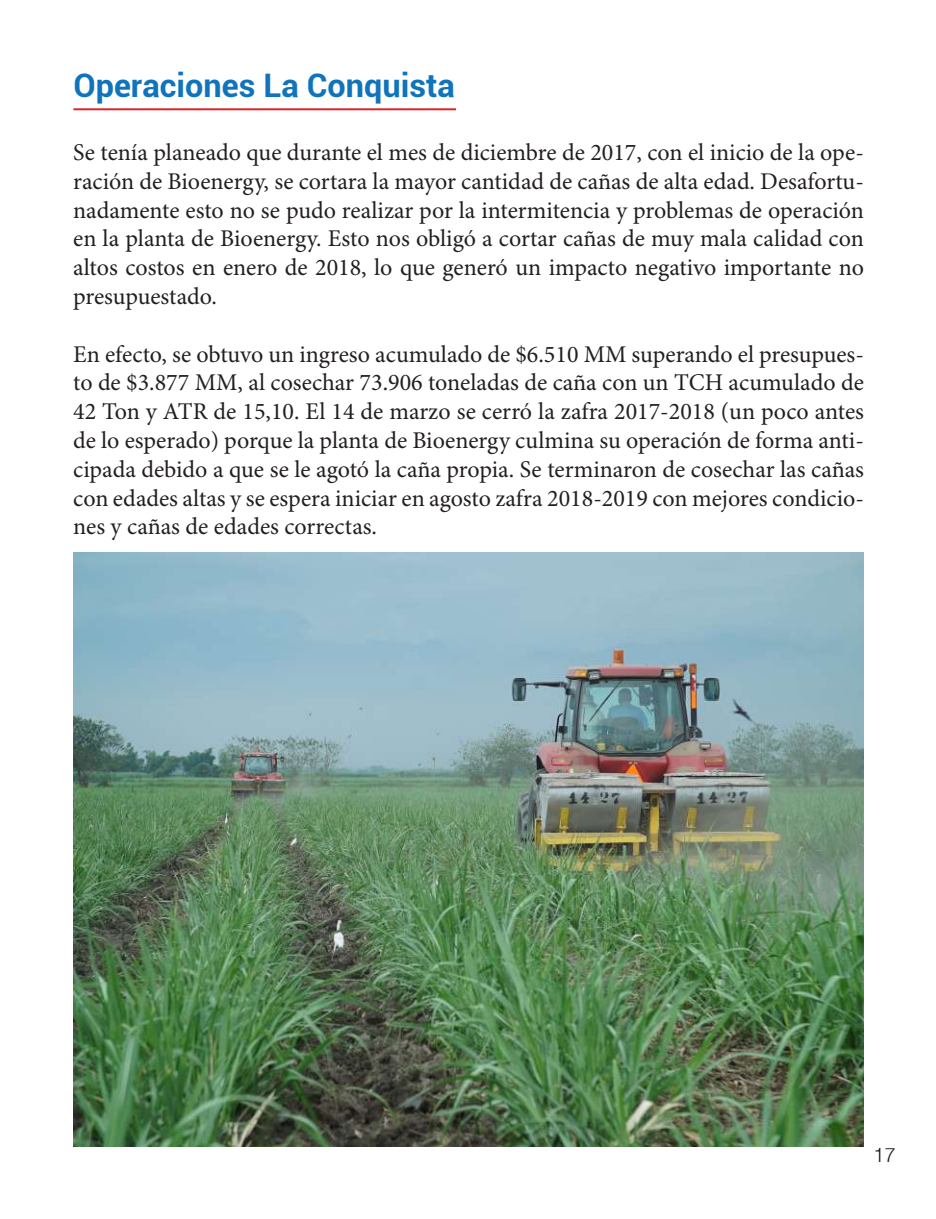
<style>
.page{position:relative;width:936px;height:1219px;background:#fff}
.page>*{position:absolute;margin:0;border:0;box-sizing:border-box;transform-origin:0 0}
.t1{font:700 32.4px "Roboto";color:#1074bc}
.t2{font:24px/28.8px "Minion Pro";color:#231f20;text-align:justify}
.t3{font:300 20px "Helvetica";color:#231f20}
</style>
<div class="page">
<hr style="left:73px;top:108px;width:383px;height:2px;background:#da252b">
<img style="left:73px;top:553px;width:790px;height:594px">
<h1 class="t1" style="left:73px;top:62px;width:383px">Operaciones La Conquista</h1>
<p class="t2" style="left:73px;top:139px;width:792px">Se tenía planeado que durante el mes de diciembre de 2017, con el inicio de la ope&shy;ración de Bioenergy, se cortara la mayor cantidad de cañas de alta edad. Desafortu&shy;nadamente esto no se pudo realizar por la intermitencia y problemas de operación en la planta de Bioenergy. Esto nos obligó a cortar cañas de muy mala calidad con altos costos en enero de 2018, lo que generó un impacto negativo importante no presupuestado.</p>
<p class="t2" style="left:73px;top:340px;width:792px">En efecto, se obtuvo un ingreso acumulado de $6.510 MM superando el presupues&shy;to de $3.877 MM, al cosechar 73.906 toneladas de caña con un TCH acumulado de 42 Ton y ATR de 15,10. El 14 de marzo se cerró la zafra 2017-2018 (un poco antes de lo esperado) porque la planta de Bioenergy culmina su operación de forma anti&shy;cipada debido a que se le agotó la caña propia. Se terminaron de cosechar las cañas con edades altas y se espera iniciar en agosto zafra 2018-2019 con mejores condicio&shy;nes y cañas de edades correctas.</p>
<p class="t3" style="left:873px;top:1142px;width:24px">17</p>
</div>
